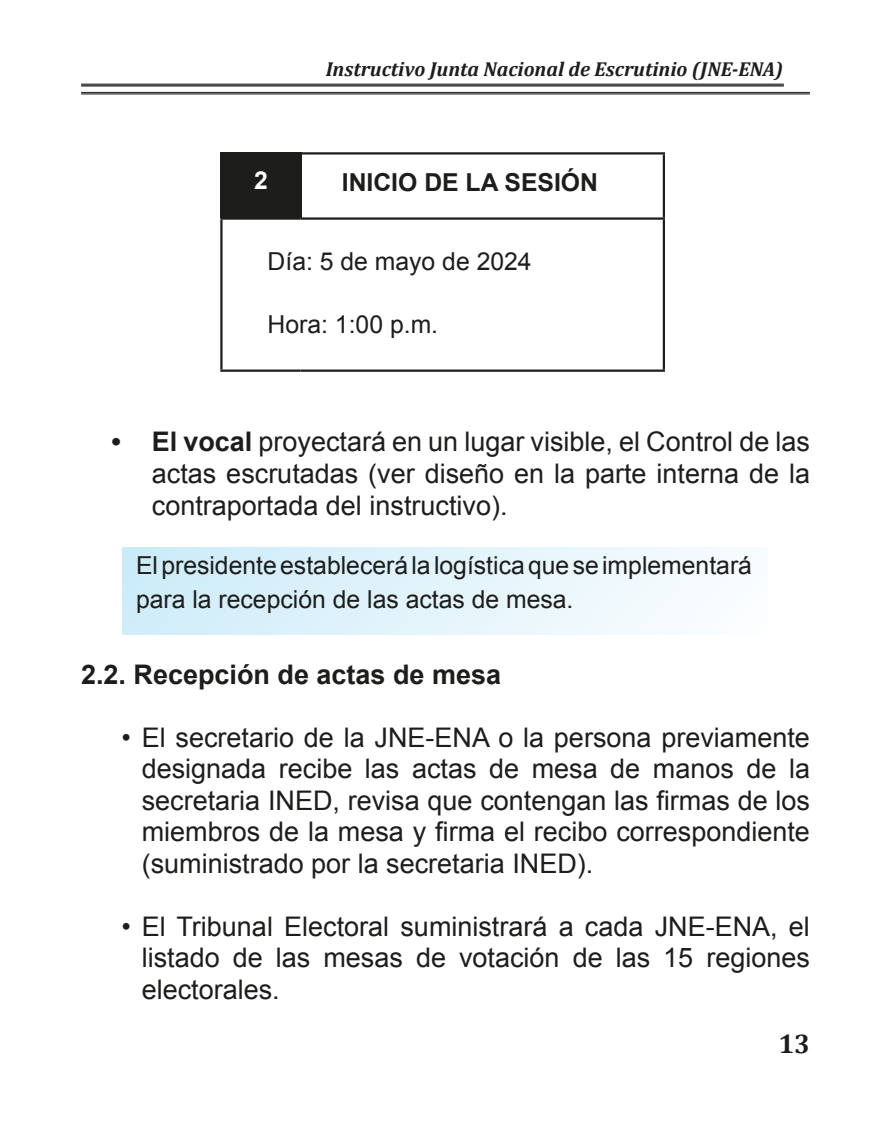
<style>
.page{position:relative;width:891px;height:1134px;background:#fff}
.page>*{position:absolute;margin:0;border:0;box-sizing:border-box;transform-origin:0 0}
.t1{font:27px/31.5px "Arial";color:#1d1d1b;text-align:justify}
.t2{font:700 27px "Arial";color:#1d1d1b}
.t3{font:700 27px "Cambria";color:#1d1d1b}
.t4{font:24.75px/33.8px "Arial";color:#1d1d1b}
.t5{font:700 24.75px "Arial";color:#1d1d1b}
.t6{font:700 24.75px "Arial";color:#fff}
.t7{font:italic 700 20.25px "Cambria";color:#1d1d1b}
.s1{font-weight:700}
</style>
<div class="page">
<hr style="left:81px;top:92px;width:729px;height:1px;background:#1d1d1b">
<hr style="left:81px;top:93px;width:729px;height:1px;background:#1d1d1b">
<hr style="left:81px;top:84px;width:703px;height:1px;background:#1d1d1b">
<hr style="left:81px;top:85px;width:703px;height:1px;background:#1d1d1b">
<hr style="left:81px;top:86px;width:703px;height:1px;background:#1d1d1b">
<div style="left:220px;top:152px;width:81px;height:66px;background:#1d1d1b"></div>
<div style="left:123px;top:548px;width:645px;height:87px;background:linear-gradient(to right,#cdecf9,#fbfdfe)"></div>
<hr style="left:301px;top:152px;width:364px;height:3px;background:#1d1d1b">
<hr style="left:663px;top:155px;width:2px;height:62px;background:#1d1d1b">
<hr style="left:299px;top:155px;width:3px;height:62px;background:#1d1d1b">
<hr style="left:301px;top:217px;width:364px;height:3px;background:#1d1d1b">
<hr style="left:663px;top:220px;width:2px;height:150px;background:#1d1d1b">
<hr style="left:220px;top:217px;width:81px;height:3px;background:#1d1d1b">
<hr style="left:220px;top:220px;width:3px;height:150px;background:#1d1d1b">
<hr style="left:301px;top:370px;width:364px;height:2px;background:#1d1d1b">
<hr style="left:220px;top:370px;width:81px;height:2px;background:#1d1d1b">
<p class="t7" style="left:326px;top:55px;width:459px">Instructivo Junta Nacional de Escrutinio (JNE-ENA)</p>
<p class="t6" style="left:254px;top:164px;width:15px">2</p>
<p class="t5" style="left:342px;top:166px;width:258px">INICIO DE LA SESIÓN</p>
<p class="t4" style="left:268px;top:245px;width:266px">Día: 5 de mayo de 2024</p>
<p class="t4" style="left:268px;top:308px;width:172px">Hora: 1:00 p.m.</p>
<p class="t1" style="left:152px;top:425px;width:660px;line-height:32.4px;text-indent:-40px"><span class="s1">• El vocal</span> proyectará en un lugar visible, el Control de las actas escrutadas (ver diseño en la parte interna de la contraportada del instructivo).</p>
<p class="t4" style="left:136px;top:549px;width:618px">El presidente establecerá la logística que se implementará para la recepción de las actas de mesa.</p>
<p class="t2" style="left:81px;top:657px;width:422px">2.2. Recepción de actas de mesa</p>
<p class="t1" style="left:142px;top:722px;width:670px;text-indent:-20px">• El secretario de la JNE-ENA o la persona previamente designada recibe las actas de mesa de manos de la secretaria INED, revisa que contengan las firmas de los miembros de la mesa y firma el recibo correspondiente (suministrado por la secretaria INED).</p>
<p class="t1" style="left:142px;top:911px;width:670px;text-indent:-20px">• El Tribunal Electoral suministrará a cada JNE-ENA, el listado de las mesas de votación de las 15 regiones electorales.</p>
<p class="t3" style="left:778px;top:1024px;width:33px">13</p>
</div>
